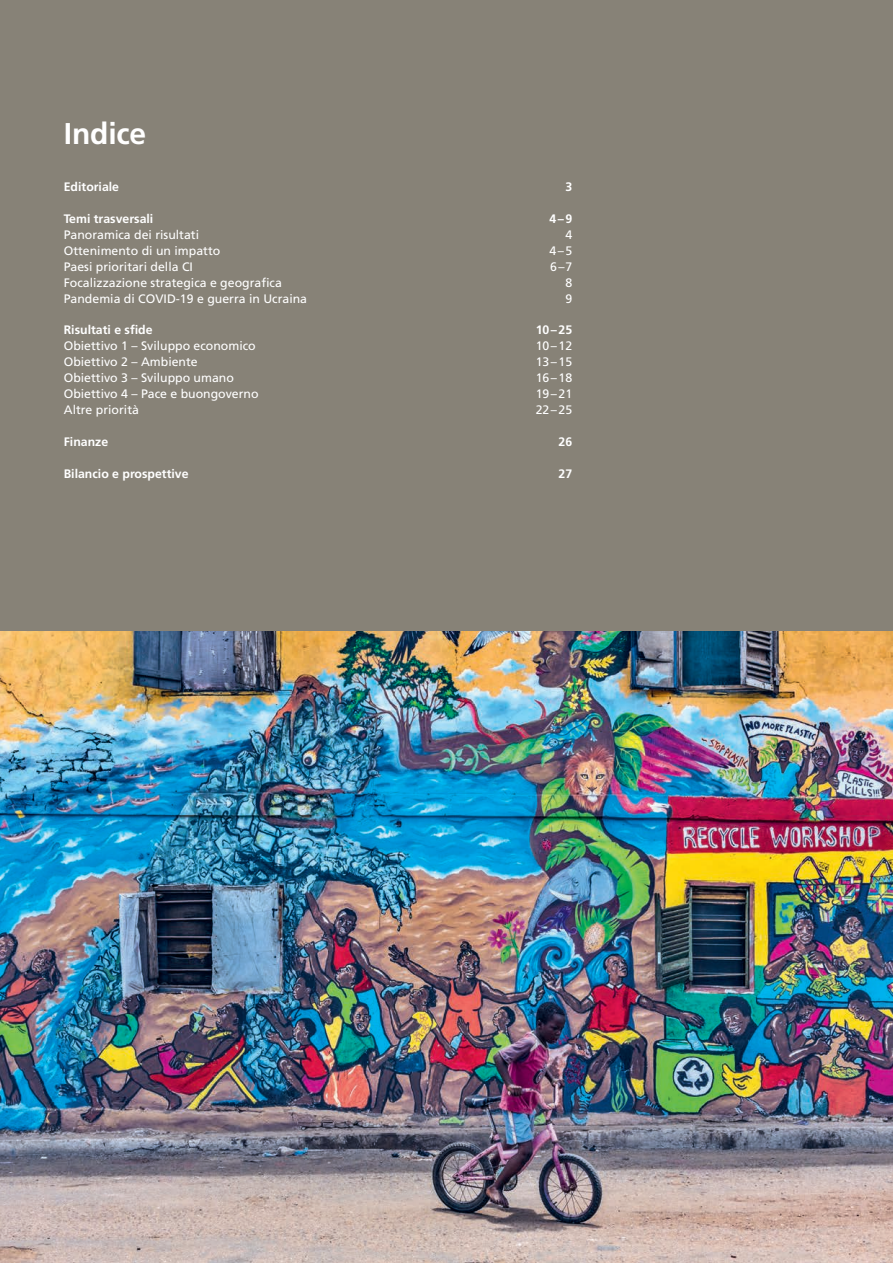
<style>
.page{position:relative;width:893px;height:1263px;background:#fff}
.page>*{position:absolute;margin:0;border:0;box-sizing:border-box;transform-origin:0 0}
.t1{font:700 30px "Frutiger LT Pro";letter-spacing:-.005em;color:#fff}
.t2{font:12.3px "Frutiger LT Pro";color:#fff}
.t3{font:700 12.3px "Frutiger LT Pro";color:#fff}
</style>
<div class="page">
<div style="left:0;top:0;width:893px;height:631px;background:#878277"></div>
<img style="left:0;top:631px;width:893px;height:632px">
<h1 class="t1" style="left:64px;top:115px;width:84px">Indice</h1>
<p class="t3" style="left:64px;top:180px;width:57px">Editoriale</p>
<p class="t3" style="left:565px;top:180px;width:8px">3</p>
<p class="t3" style="left:64px;top:212px;width:91px">Temi trasversali</p>
<p class="t3" style="left:549px;top:212px;width:24px">4–9</p>
<p class="t2" style="left:64px;top:227px;width:137px">Panoramica dei risultati</p>
<p class="t2" style="left:565px;top:227px;width:8px">4</p>
<p class="t2" style="left:64px;top:243px;width:158px">Ottenimento di un impatto</p>
<p class="t2" style="left:549px;top:243px;width:24px">4–5</p>
<p class="t2" style="left:64px;top:259px;width:131px">Paesi prioritari della CI</p>
<p class="t2" style="left:550px;top:259px;width:24px">6–7</p>
<p class="t2" style="left:64px;top:275px;width:220px">Focalizzazione strategica e geografica</p>
<p class="t2" style="left:565px;top:275px;width:8px">8</p>
<p class="t2" style="left:64px;top:291px;width:245px">Pandemia di COVID-19 e guerra in Ucraina</p>
<p class="t2" style="left:565px;top:291px;width:8px">9</p>
<p class="t3" style="left:64px;top:323px;width:90px">Risultati e sfide</p>
<p class="t3" style="left:536px;top:323px;width:38px">10–25</p>
<p class="t2" style="left:64px;top:339px;width:194px">Obiettivo 1 – Sviluppo economico</p>
<p class="t2" style="left:536px;top:339px;width:38px">10–12</p>
<p class="t2" style="left:64px;top:355px;width:135px">Obiettivo 2 – Ambiente</p>
<p class="t2" style="left:536px;top:355px;width:38px">13–15</p>
<p class="t2" style="left:64px;top:371px;width:172px">Obiettivo 3 – Sviluppo umano</p>
<p class="t2" style="left:536px;top:371px;width:38px">16–18</p>
<p class="t2" style="left:64px;top:386px;width:196px">Obiettivo 4 – Pace e buongoverno</p>
<p class="t2" style="left:536px;top:386px;width:38px">19–21</p>
<p class="t2" style="left:64px;top:402px;width:77px">Altre priorità</p>
<p class="t2" style="left:536px;top:402px;width:38px">22–25</p>
<p class="t3" style="left:64px;top:434px;width:46px">Finanze</p>
<p class="t3" style="left:559px;top:434px;width:15px">26</p>
<p class="t3" style="left:64px;top:466px;width:126px">Bilancio e prospettive</p>
<p class="t3" style="left:559px;top:466px;width:15px">27</p>
</div>
